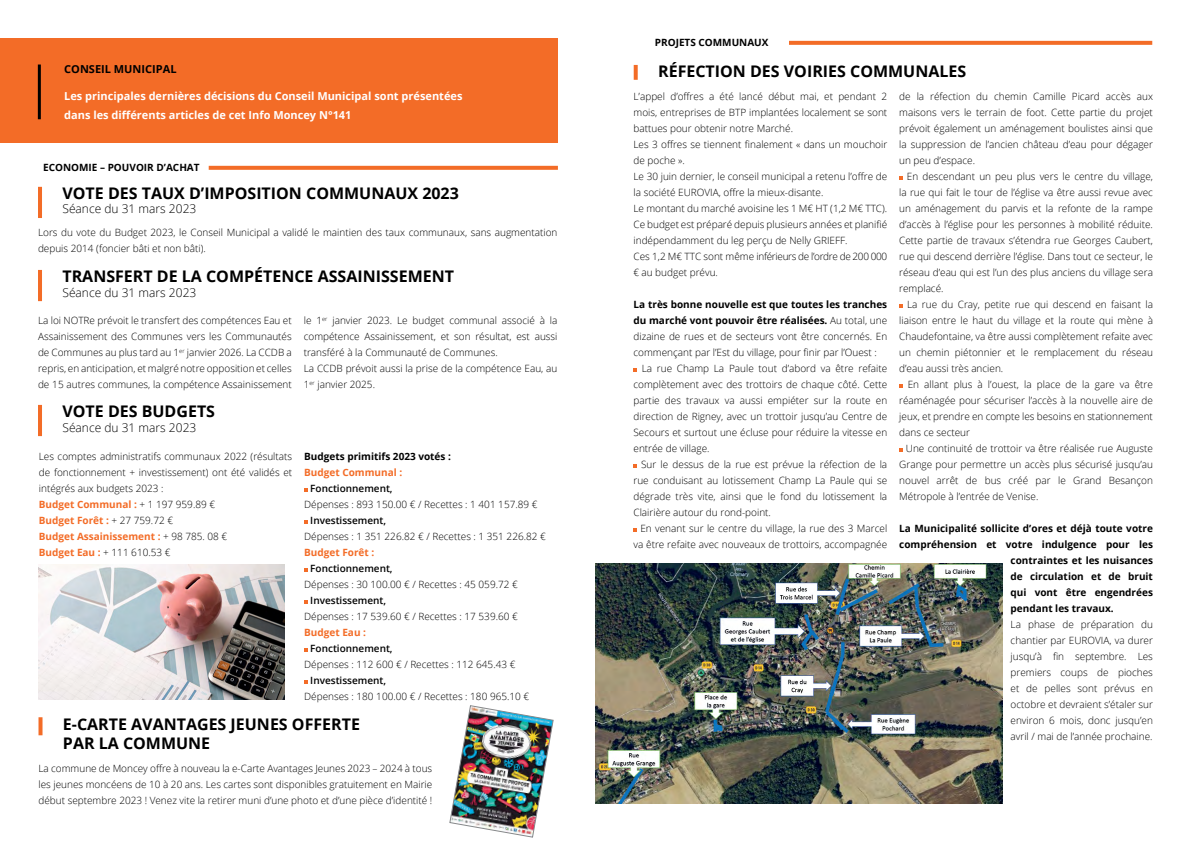
<style>
.page{position:relative;width:1191px;height:842px;background:#fff}
.page>*{position:absolute;margin:0;border:0;box-sizing:border-box;transform-origin:0 0}
.t1{font:700 16px/19.2px "Open Sans";color:#000}
.t2{font:900 14.5px "Roboto";color:#fff}
.t3{font:300 12px "Open Sans";color:#000}
.t4{font:700 11px/19.2px "Open Sans";color:#fff}
.t5{font:700 11px "Open Sans";color:#000}
.t6{font:300 10px/16px "Open Sans";color:#000;text-align:justify}
.t7{font:700 10px "Open Sans";color:#000}
.t8{font:600 10px "Open Sans";color:#000}
.t9{font:700 10px "Open Sans";color:#f36c27}
.s1{font-weight:700;color:#f36c27}
.s2{font-weight:700}
</style>
<div class="page">
<svg style="left:304px;top:489px;width:4px;height:3px"></svg>
<svg style="left:304px;top:521px;width:4px;height:3px"></svg>
<svg style="left:304px;top:569px;width:4px;height:3px"></svg>
<svg style="left:304px;top:601px;width:4px;height:3px"></svg>
<svg style="left:304px;top:649px;width:4px;height:3px"></svg>
<svg style="left:304px;top:681px;width:4px;height:3px"></svg>
<hr style="left:38px;top:405px;width:4px;height:31px;background:#f36c27">
<svg style="left:38px;top:717px;width:4px;height:18px"></svg>
<img style="left:39px;top:564px;width:245px;height:136px">
<img style="left:449px;top:705px;width:104px;height:132px">
<svg style="left:633px;top:65px;width:4px;height:15px"></svg>
<img style="left:595px;top:563px;width:407px;height:241px">
<svg style="left:633px;top:369px;width:4px;height:3px"></svg>
<svg style="left:633px;top:465px;width:4px;height:3px"></svg>
<svg style="left:633px;top:529px;width:4px;height:3px"></svg>
<svg style="left:789px;top:41px;width:363px;height:4px"></svg>
<svg style="left:209px;top:166px;width:349px;height:4px"></svg>
<hr style="left:38px;top:187px;width:4px;height:31px;background:#f36c27">
<hr style="left:38px;top:270px;width:4px;height:31px;background:#f36c27">
<div style="left:0;top:38px;width:557px;height:105px;background:#f36c27"></div>
<hr style="left:38px;top:65px;width:3px;height:54px;background:#000">
<p class="t5" style="left:64px;top:61px;width:114px">CONSEIL MUNICIPAL</p>
<p class="t4" style="left:64px;top:86px;width:400px">Les principales dernières décisions du Conseil Municipal sont présentées dans les différents articles de cet Info Moncey N°141</p>
<h2 class="t2" style="left:105px;top:85px;width:109px">en octobre 2023</h2>
<p class="t7" style="left:43px;top:160px;width:158px">ECONOMIE – POUVOIR D’ACHAT</p>
<h1 class="t1" style="left:62px;top:183px;width:398px">VOTE DES TAUX D’IMPOSITION COMMUNAUX 2023</h1>
<p class="t3" style="left:62px;top:201px;width:135px">Séance du 31 mars 2023</p>
<p class="t6" style="left:38px;top:224px;width:521px">Lors du vote du Budget 2023, le Conseil Municipal a validé le maintien des taux communaux, sans augmentation depuis 2014 (foncier bâti et non bâti).</p>
<h1 class="t1" style="left:62px;top:266px;width:393px">TRANSFERT DE LA COMPÉTENCE ASSAINISSEMENT</h1>
<p class="t3" style="left:62px;top:284px;width:135px">Séance du 31 mars 2023</p>
<p class="t6" style="left:38px;top:312px;width:255px">La loi NOTRe prévoit le transfert des compétences Eau et Assainissement des Communes vers les Communautés de Communes au plus tard au 1<sup>er</sup> janvier 2026. La CCDB a repris, en anticipation, et malgré notre opposition et celles de 15 autres communes, la compétence Assainissement</p>
<p class="t6" style="left:304px;top:312px;width:255px;text-align:left">le 1<sup>er</sup> janvier 2023. Le budget communal associé à la compétence Assainissement, et son résultat, est aussi transféré à la Communauté de Communes.<br>La CCDB prévoit aussi la prise de la compétence Eau, au 1<sup>er</sup> janvier 2025.</p>
<h1 class="t1" style="left:62px;top:401px;width:154px">VOTE DES BUDGETS</h1>
<p class="t3" style="left:62px;top:419px;width:135px">Séance du 31 mars 2023</p>
<p class="t6" style="left:39px;top:448px;width:255px;text-align:left">Les comptes administratifs communaux 2022 (résultats de fonctionnement + investissement) ont été validés et intégrés aux budgets 2023 :<br><span class="s1">Budget Communal :</span> + 1 197 959.89 €<br><span class="s1">Budget Forêt :</span> + 27 759.72 €<br><span class="s1">Budget Assainissement :</span> + 98 785. 08 €<br><span class="s1">Budget Eau :</span> + 111 610.53 €</p>
<p class="t7" style="left:304px;top:449px;width:148px">Budgets primitifs 2023 votés :</p>
<p class="t9" style="left:304px;top:465px;width:99px">Budget Communal :</p>
<p class="t8" style="left:310px;top:482px;width:84px">Fonctionnement,</p>
<p class="t6" style="left:304px;top:496px;width:235px">Dépenses : 893 150.00 € / Recettes : 1 401 157.89 €</p>
<p class="t8" style="left:310px;top:514px;width:77px">Investissement,</p>
<p class="t6" style="left:304px;top:528px;width:243px">Dépenses : 1 351 226.82 € / Recettes : 1 351 226.82 €</p>
<p class="t9" style="left:304px;top:545px;width:72px">Budget Forêt :</p>
<p class="t8" style="left:310px;top:562px;width:84px">Fonctionnement,</p>
<p class="t6" style="left:304px;top:576px;width:215px">Dépenses : 30 100.00 € / Recettes : 45 059.72 €</p>
<p class="t8" style="left:310px;top:594px;width:77px">Investissement,</p>
<p class="t6" style="left:304px;top:608px;width:215px">Dépenses : 17 539.60 € / Recettes : 17 539.60 €</p>
<p class="t9" style="left:304px;top:625px;width:63px">Budget Eau :</p>
<p class="t8" style="left:310px;top:642px;width:84px">Fonctionnement,</p>
<p class="t6" style="left:304px;top:656px;width:213px">Dépenses : 112 600 € / Recettes : 112 645.43 €</p>
<p class="t8" style="left:310px;top:674px;width:77px">Investissement,</p>
<p class="t6" style="left:304px;top:688px;width:226px">Dépenses : 180 100.00 € / Recettes : 180 965.10 €</p>
<h1 class="t1" style="left:63px;top:714px;width:298px">E-CARTE AVANTAGES JEUNES OFFERTE<br>PAR LA COMMUNE</h1>
<p class="t6" style="left:38px;top:760px;width:395px">La commune de Moncey offre à nouveau la e-Carte Avantages Jeunes 2023 – 2024 à tous les jeunes moncéens de 10 à 20 ans. Les cartes sont disponibles gratuitement en Mairie début septembre 2023 ! Venez vite la retirer muni d’une photo et d’une pièce d’identité !</p>
<p class="t7" style="left:655px;top:35px;width:115px">PROJETS COMMUNAUX</p>
<h1 class="t1" style="left:658px;top:61px;width:309px">RÉFECTION DES VOIRIES COMMUNALES</h1>
<p class="t6" style="left:633px;top:88px;width:255px;text-align:left">L’appel d’offres a été lancé début mai, et pendant 2 mois, entreprises de BTP implantées localement se sont battues pour obtenir notre Marché.<br>Les 3 offres se tiennent finalement « dans un mouchoir de poche ».<br>Le 30 juin dernier, le conseil municipal a retenu l’offre de la société EUROVIA, offre la mieux-disante.<br>Le montant du marché avoisine les 1 M€ HT (1,2 M€ TTC).<br>Ce budget est préparé depuis plusieurs années et planifié indépendamment du leg perçu de Nelly GRIEFF.<br>Ces 1,2 M€ TTC sont même inférieurs de l’ordre de 200 000 € au budget prévu.</p>
<p class="t6" style="left:633px;top:296px;width:255px"><span class="s2">La très bonne nouvelle est que toutes les tranches du marché vont pouvoir être réalisées.</span> Au total, une dizaine de rues et de secteurs vont être concernés. En commençant par l’Est du village, pour finir par l’Ouest :</p>
<p class="t6" style="left:633px;top:360px;width:255px;text-indent:8px">La rue Champ La Paule tout d’abord va être refaite complètement avec des trottoirs de chaque côté. Cette partie des travaux va aussi empiéter sur la route en direction de Rigney, avec un trottoir jusqu’au Centre de Secours et surtout une écluse pour réduire la vitesse en entrée de village.</p>
<p class="t6" style="left:633px;top:456px;width:255px;text-indent:8px">Sur le dessus de la rue est prévue la réfection de la rue conduisant au lotissement Champ La Paule qui se dégrade très vite, ainsi que le fond du lotissement la Clairière autour du rond-point.</p>
<p class="t6" style="left:633px;top:520px;width:255px;text-align:right">En venant sur le centre du village, la rue des 3 Marcel va être refaite avec nouveaux de trottoirs, accompagnée</p>
<p class="t6" style="left:899px;top:88px;width:255px">de la réfection du chemin Camille Picard accès aux maisons vers le terrain de foot. Cette partie du projet prévoit également un aménagement boulistes ainsi que la suppression de l’ancien château d’eau pour dégager un peu d’espace.</p>
<p class="t6" style="left:899px;top:168px;width:255px;text-indent:8px">En descendant un peu plus vers le centre du village, la rue qui fait le tour de l’église va être aussi revue avec un aménagement du parvis et la refonte de la rampe d’accès à l’église pour les personnes à mobilité réduite.<br>Cette partie de travaux s’étendra rue Georges Caubert, rue qui descend derrière l’église. Dans tout ce secteur, le réseau d’eau qui est l’un des plus anciens du village sera remplacé.</p>
<p class="t6" style="left:899px;top:296px;width:255px;text-indent:8px">La rue du Cray, petite rue qui descend en faisant la liaison entre le haut du village et la route qui mène à Chaudefontaine, va être aussi complètement refaite avec un chemin piétonnier et le remplacement du réseau d’eau aussi très ancien.</p>
<p class="t6" style="left:899px;top:376px;width:255px;text-indent:9px">En allant plus à l’ouest, la place de la gare va être réaménagée pour sécuriser l’accès à la nouvelle aire de jeux, et prendre en compte les besoins en stationnement dans ce secteur</p>
<p class="t6" style="left:899px;top:440px;width:255px;text-indent:7px">Une continuité de trottoir va être réalisée rue Auguste Grange pour permettre un accès plus sécurisé jusqu’au nouvel arrêt de bus créé par le Grand Besançon Métropole à l’entrée de Venise.</p>
<p class="t7" style="left:899px;top:521px;width:255px">La Municipalité sollicite d’ores et déjà toute votre</p>
<p class="t7" style="left:899px;top:537px;width:255px">compréhension et votre indulgence pour les</p>
<p class="t7" style="left:1010px;top:553px;width:144px">contraintes et les nuisances</p>
<p class="t7" style="left:1010px;top:569px;width:144px">de circulation et de bruit</p>
<p class="t7" style="left:1010px;top:585px;width:144px">qui vont être engendrées</p>
<p class="t7" style="left:1010px;top:601px;width:105px">pendant les travaux.</p>
<p class="t6" style="left:1010px;top:616px;width:144px">La phase de préparation du chantier par EUROVIA, va durer jusqu’à fin septembre. Les premiers coups de pioches et de pelles sont prévus en octobre et devraient s’étaler sur environ 6 mois, donc jusqu’en avril / mai de l’année prochaine.</p>
</div>
